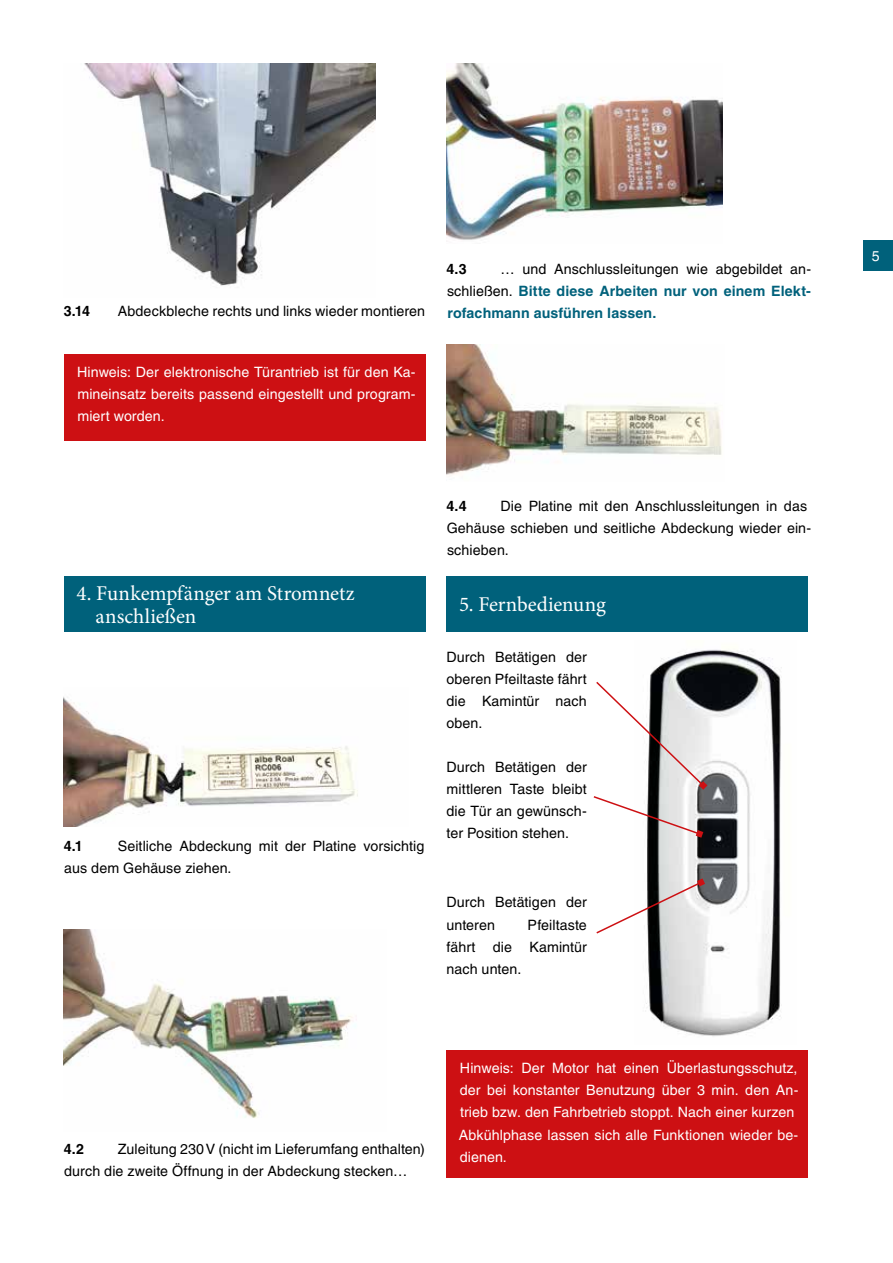
<style>
.page{position:relative;width:893px;height:1263px;background:#fff}
.page>*{position:absolute;margin:0;border:0;box-sizing:border-box;transform-origin:0 0}
.t1{font:21px/22.5px "Minion Pro";letter-spacing:-.005em;color:#fff}
.t2{font:14.25px/22px "Helvetica LT Std";letter-spacing:.005em;color:#000}
.t3{font:14.25px/22px "Helvetica LT Std";letter-spacing:.005em;color:#fff;text-align:justify}
.t4{font:700 14.25px/22px "Helvetica LT Std";letter-spacing:.005em;color:#00617b;text-align:justify}
.t5{font:700 14.25px "Helvetica LT Std";color:#000}
.s1{font-weight:400;color:#000}
</style>
<div class="page">
<div style="left:863px;top:241px;width:30px;height:30px;background:#00617b"></div>
<img style="left:84px;top:64px;width:291px;height:222px">
<div style="left:64px;top:354px;width:361px;height:87px;background:#cd1013"></div>
<img style="left:64px;top:697px;width:294px;height:129px">
<img style="left:64px;top:929px;width:293px;height:189px">
<img style="left:446px;top:64px;width:276px;height:176px">
<img style="left:446px;top:344px;width:276px;height:131px">
<img style="left:646px;top:649px;width:136px;height:388px">
<div style="left:446px;top:576px;width:362px;height:55px;background:#00617b"></div>
<svg style="left:593px;top:680px;width:114px;height:158px"></svg>
<svg style="left:596px;top:878px;width:109px;height:57px"></svg>
<div style="left:446px;top:1050px;width:362px;height:128px;background:#cd1013"></div>
<div style="left:64px;top:576px;width:361px;height:55px;background:#00617b"></div>
<p class="t5" style="left:64px;top:302px;width:28px">3.14</p>
<p class="t2" style="left:118px;top:300px;width:309px">Abdeckbleche rechts und links wieder montieren</p>
<p class="t3" style="left:77px;top:361px;width:340px">Hinweis: Der elektronische Türantrieb ist für den Ka&shy;mineinsatz bereits passend eingestellt und program&shy;miert worden.</p>
<p class="t4" style="left:447px;top:258px;width:366px;text-indent:53px"><span class="s1">… und Anschlussleitungen wie abgebildet an&shy;schließen.</span> Bitte diese Arbeiten nur von einem Elekt&shy;rofachmann ausführen lassen.</p>
<p class="t5" style="left:446px;top:260px;width:22px">4.3</p>
<h1 class="t1" style="left:96px;top:582px;width:261px;text-indent:-19px">4. Funkempfänger am Stromnetz anschließen</h1>
<p class="t2" style="left:64px;top:835px;width:362px;text-indent:54px">Seitliche Abdeckung mit der Platine vorsichtig aus dem Gehäuse ziehen.</p>
<p class="t5" style="left:64px;top:837px;width:21px">4.1</p>
<p class="t2" style="left:447px;top:494px;width:366px;text-indent:54px">Die Platine mit den Anschlussleitungen in das<br>Gehäuse schieben und seitliche Abdeckung wieder ein&shy;schieben.</p>
<p class="t5" style="left:446px;top:497px;width:22px">4.4</p>
<h1 class="t1" style="left:459px;top:594px;width:148px">5. Fernbedienung</h1>
<p class="t2" style="left:446px;top:646px;width:142px;text-align:justify">Durch Betätigen der oberen Pfeiltaste fährt die Kamintür nach oben.</p>
<p class="t2" style="left:446px;top:756px;width:142px;text-align:justify">Durch Betätigen der mittleren Taste bleibt die Tür an gewünsch&shy;ter Position stehen.</p>
<p class="t2" style="left:446px;top:891px;width:142px">Durch Betätigen der unteren</p>
<p class="t2" style="left:446px;top:913px;width:142px;text-align:justify;text-indent:81px">Pfeiltaste fährt die Kamintür nach unten.</p>
<p class="t2" style="left:64px;top:1138px;width:362px;text-indent:54px">Zuleitung 230V (nicht im Lieferumfang enthalten) durch die zweite Öffnung in der Abdeckung stecken…</p>
<p class="t5" style="left:64px;top:1140px;width:22px">4.2</p>
<p class="t3" style="left:459px;top:1057px;width:341px;text-align:left">Hinweis: Der Motor hat einen Überlastungsschutz, der bei konstanter Benutzung über 3 min. den An&shy;trieb bzw. den Fahrbetrieb stoppt. Nach einer kurzen Abkühlphase lassen sich alle Funktionen wieder be&shy;dienen.</p>
<p class="t3" style="left:872px;top:245px;width:9px">5</p>
</div>
